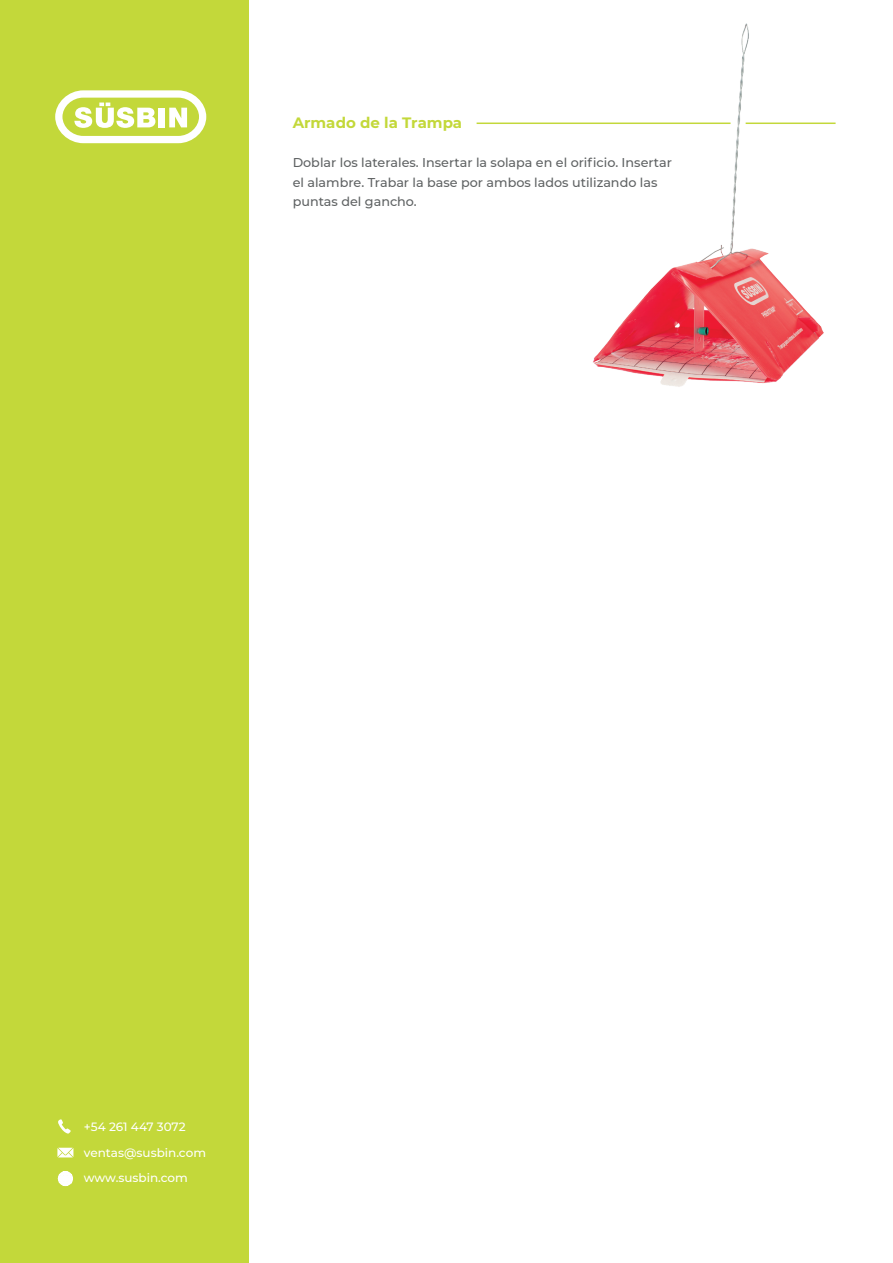
<style>
.page{position:relative;width:893px;height:1263px;background:#fff}
.page>*{position:absolute;margin:0;border:0;box-sizing:border-box;transform-origin:0 0}
.t1{font:700 15px "Montserrat";color:#c3d83a}
.t2{font:500 12.75px/19.5px "Montserrat";color:#5f6263}
.t3{font:500 12px/26.2px "Montserrat";color:#fff}
</style>
<div class="page">
<div style="left:0;top:0;width:248px;height:1263px;background:#c3d83a"></div>
<svg style="left:55px;top:90px;width:151px;height:53px"></svg>
<svg style="left:58px;top:1119px;width:13px;height:14px"></svg>
<svg style="left:57px;top:1148px;width:16px;height:9px"></svg>
<svg style="left:58px;top:1171px;width:15px;height:14px"></svg>
<hr style="left:477px;top:123px;width:253px;height:1px;background:#c3d83a">
<img style="left:585px;top:23px;width:251px;height:364px">
<p class="t1" style="left:293px;top:112px;width:171px">Armado de la Trampa</p>
<p class="t2" style="left:293px;top:153px;width:381px">Doblar los laterales. Insertar la solapa en el orificio. Insertar el alambre. Trabar la base por ambos lados utilizando las puntas del gancho.</p>
<p class="t3" style="left:84px;top:1113px;width:124px">+54 261 447 3072 ventas@susbin.com</p>
<p class="t3" style="left:84px;top:1164px;width:105px">www.susbin.com</p>
</div>
